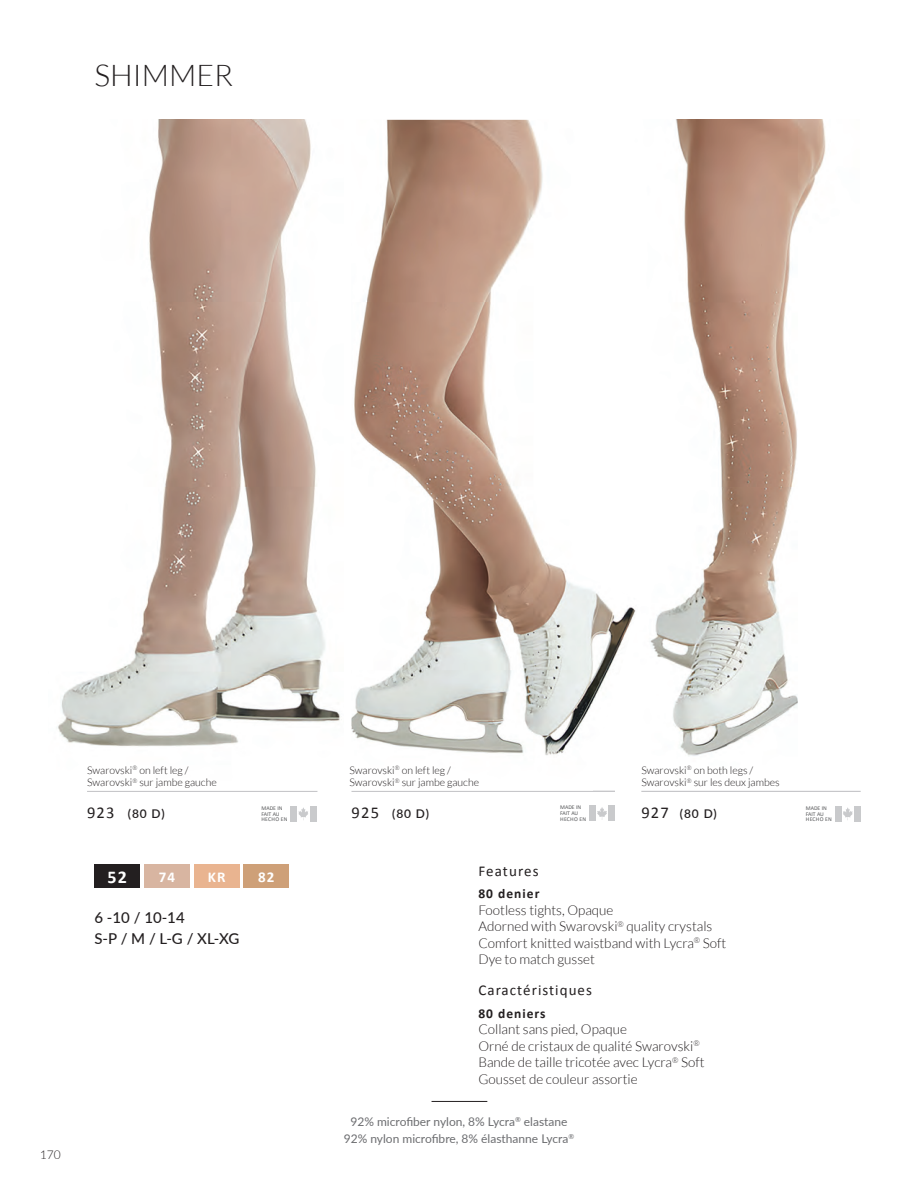
<style>
.page{position:relative;width:918px;height:1188px;background:#fff}
.page>*{position:absolute;margin:0;border:0;box-sizing:border-box;transform-origin:0 0}
.t1{font:300 30px "Lato";color:#231f20}
.t2{font:700 18px "Calibri";color:#fff}
.t3{font:16.5px "Calibri";letter-spacing:.075em;color:#231f20}
.t4{font:500 15px/21px "Lato";color:#231f20}
.t5{font:15px "Calibri";letter-spacing:.07em;color:#231f20}
.t6{font:700 15px "Calibri";color:#fff}
.t7{font:300 13.5px/16.5px "Lato";color:#231f20}
.t8{font:700 13.5px "Calibri";letter-spacing:.075em;color:#231f20}
.t9{font:12px/16.5px "Lato";color:#6c6d70;text-align:center}
.t10{font:600 12px "Lato";color:#231f20}
.t11{font:300 12px "Lato";color:#231f20}
.t12{font:300 10.5px/12.6px "Lato";color:#231f20}
.t13{font:5.7px/5.8px "Calibri";color:#57585a}
</style>
<div class="page">
<img style="left:58px;top:120px;width:282px;height:627px">
<img style="left:650px;top:120px;width:176px;height:636px">
<hr style="left:87px;top:791px;width:230px;height:1px;background:#b2b3b7">
<hr style="left:641px;top:791px;width:220px;height:1px;background:#b2b3b7">
<div style="left:144px;top:865px;width:46px;height:23px;background:#d8b5a1"></div>
<div style="left:194px;top:865px;width:45px;height:23px;background:#e9b490"></div>
<div style="left:244px;top:865px;width:45px;height:23px;background:#cea078"></div>
<div style="left:94px;top:865px;width:46px;height:23px;background:#231f20"></div>
<img style="left:351px;top:120px;width:285px;height:671px">
<hr style="left:351px;top:791px;width:264px;height:1px;background:#b2b3b7">
<div style="left:349px;top:765px;width:244px;height:26px;background:#fff"></div>
<div style="left:625px;top:765px;width:243px;height:26px;background:#fff"></div>
<div style="left:291px;top:806px;width:6px;height:15px;background:#c9cacc"></div>
<div style="left:310px;top:806px;width:6px;height:15px;background:#c9cacc"></div>
<svg style="left:298px;top:807px;width:10px;height:13px"></svg>
<div style="left:589px;top:805px;width:7px;height:16px;background:#c9cacc"></div>
<div style="left:609px;top:805px;width:6px;height:16px;background:#c9cacc"></div>
<svg style="left:597px;top:807px;width:10px;height:13px"></svg>
<div style="left:835px;top:806px;width:6px;height:15px;background:#c9cacc"></div>
<div style="left:854px;top:806px;width:7px;height:15px;background:#c9cacc"></div>
<svg style="left:843px;top:807px;width:10px;height:13px"></svg>
<hr style="left:432px;top:1101px;width:55px;height:1px;background:#231f20">
<h1 class="t1" style="left:94px;top:59px;width:140px">SHIMMER</h1>
<p class="t11" style="left:40px;top:1148px;width:22px">170</p>
<p class="t12" style="left:87px;top:764px;width:131px">Swarovski<sup>®</sup> on left leg /<br>Swarovski<sup>®</sup> sur jambe gauche</p>
<p class="t12" style="left:349px;top:764px;width:131px">Swarovski<sup>®</sup> on left leg /<br>Swarovski<sup>®</sup> sur jambe gauche</p>
<p class="t12" style="left:641px;top:764px;width:140px">Swarovski<sup>®</sup> on both legs /<br>Swarovski<sup>®</sup> sur les deux jambes</p>
<p class="t13" style="left:261px;top:805px;width:28px">MADE IN<br>FAIT AU<br>HECHO EN</p>
<p class="t13" style="left:560px;top:804px;width:28px">MADE IN<br>FAIT AU<br>HECHO EN</p>
<p class="t13" style="left:806px;top:805px;width:28px">MADE IN<br>FAIT AU<br>HECHO EN</p>
<p class="t3" style="left:87px;top:802px;width:29px">923</p>
<p class="t3" style="left:352px;top:802px;width:29px">925</p>
<p class="t3" style="left:641px;top:802px;width:29px">927</p>
<p class="t10" style="left:128px;top:805px;width:38px">(80 D)</p>
<p class="t10" style="left:392px;top:805px;width:38px">(80 D)</p>
<p class="t10" style="left:680px;top:805px;width:38px">(80 D)</p>
<h2 class="t2" style="left:107px;top:866px;width:21px">52</h2>
<p class="t6" style="left:159px;top:867px;width:18px">74</p>
<p class="t6" style="left:208px;top:867px;width:19px">KR</p>
<p class="t6" style="left:258px;top:867px;width:18px">82</p>
<p class="t4" style="left:94px;top:907px;width:146px">6 -10 / 10-14<br>S-P / M / L-G / XL-XG</p>
<p class="t5" style="left:478px;top:861px;width:62px">Features</p>
<p class="t8" style="left:478px;top:885px;width:63px">80 denier</p>
<p class="t7" style="left:478px;top:902px;width:249px">Footless tights, Opaque<br>Adorned with Swarovski<sup>®</sup> quality crystals<br>Comfort knitted waistband with Lycra<sup>®</sup> Soft<br>Dye to match gusset</p>
<p class="t5" style="left:478px;top:981px;width:115px">Caractéristiques</p>
<p class="t8" style="left:478px;top:1005px;width:69px">80 deniers</p>
<p class="t7" style="left:478px;top:1021px;width:228px">Collant sans pied, Opaque<br>Orné de cristaux de qualité Swarovski<sup>® </sup>Bande de taille tricotée avec Lycra<sup>®</sup> Soft Gousset de couleur assortie</p>
<p class="t9" style="left:344px;top:1113px;width:232px">92% microfiber nylon, 8% Lycra<sup>®</sup> elastane<br>92% nylon microfibre, 8% élasthanne Lycra<sup>®</sup></p>
</div>
